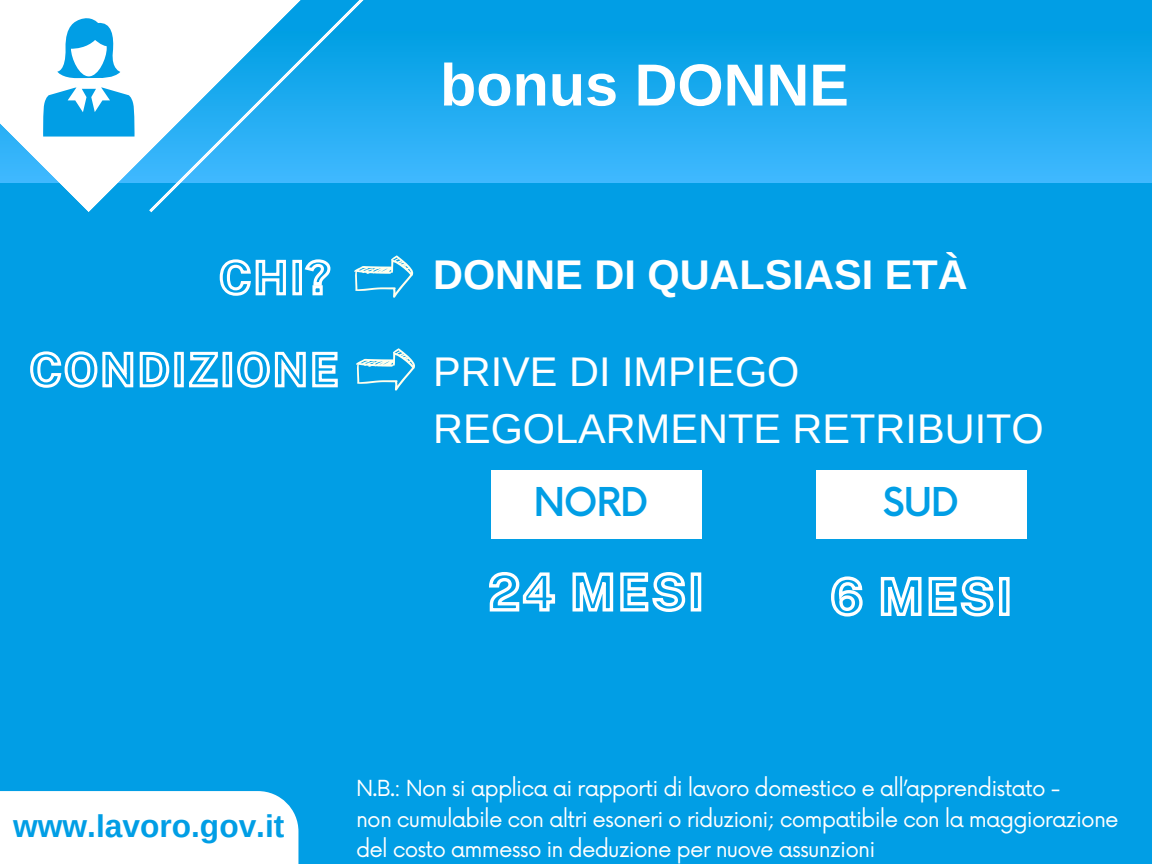
<style>
.page{position:relative;width:1152px;height:864px;background:#019ee5}
.page>*{position:absolute;margin:0;border:0;box-sizing:border-box;transform-origin:0 0}
.t1{font:700 59.4px "Arimo";color:#fff}
.t2{font:41.55px/57.3px "Arimo";color:#fff}
.t3{font:700 41.55px "Arimo";color:#fff}
.t4{font:500 38.7px "Now";letter-spacing:-.04em;color:#019ee5}
.t5{font:700 31.65px "Arimo";color:#019ee5}
.t6{font:21.6px/30.3px "Now";letter-spacing:-.04em;color:#fff}
</style>
<div class="page">
<div style="left:0;top:32px;width:1152px;height:151px;background:linear-gradient(to bottom,#009fe3,#40b8ff)"></div>
<svg style="left:0;top:0;width:149px;height:212px;fill:#fff"></svg>
<svg style="left:149px;top:0;width:299px;height:213px"></svg>
<svg style="left:57px;top:15px;width:63px;height:63px"></svg>
<svg style="left:43px;top:87px;width:92px;height:50px"></svg>
<svg style="left:219px;top:259px;width:112px;height:37px"></svg>
<svg style="left:354px;top:256px;width:59px;height:42px"></svg>
<svg style="left:30px;top:351px;width:308px;height:37px"></svg>
<svg style="left:356px;top:348px;width:59px;height:43px"></svg>
<div style="left:491px;top:470px;width:211px;height:69px;background:#fff"></div>
<div style="left:816px;top:470px;width:211px;height:69px;background:#fff"></div>
<svg style="left:489px;top:572px;width:213px;height:40px"></svg>
<svg style="left:831px;top:576px;width:179px;height:41px"></svg>
<div style="left:0;top:791px;width:298px;height:73px;background:#fff"></div>
<h1 class="t1" style="left:440px;top:44px;width:410px">bonus DONNE</h1>
<h2 class="t3" style="left:433px;top:246px;width:536px">DONNE DI QUALSIASI ETÀ</h2>
<h2 class="t2" style="left:433px;top:343px;width:612px">PRIVE DI IMPIEGO<br>REGOLARMENTE RETRIBUITO</h2>
<h3 class="t4" style="left:534px;top:471px;width:116px">NORD</h3>
<h3 class="t4" style="left:883px;top:471px;width:78px">SUD</h3>
<h3 class="t5" style="left:13px;top:804px;width:273px">www.lavoro.gov.it</h3>
<p class="t6" style="left:356px;top:772px;width:764px">N.B.: Non si applica ai rapporti di lavoro domestico e all’apprendistato -<br>non cumulabile con altri esoneri o riduzioni; compatibile con la maggiorazione del costo ammesso in deduzione per nuove assunzioni</p>
</div>
